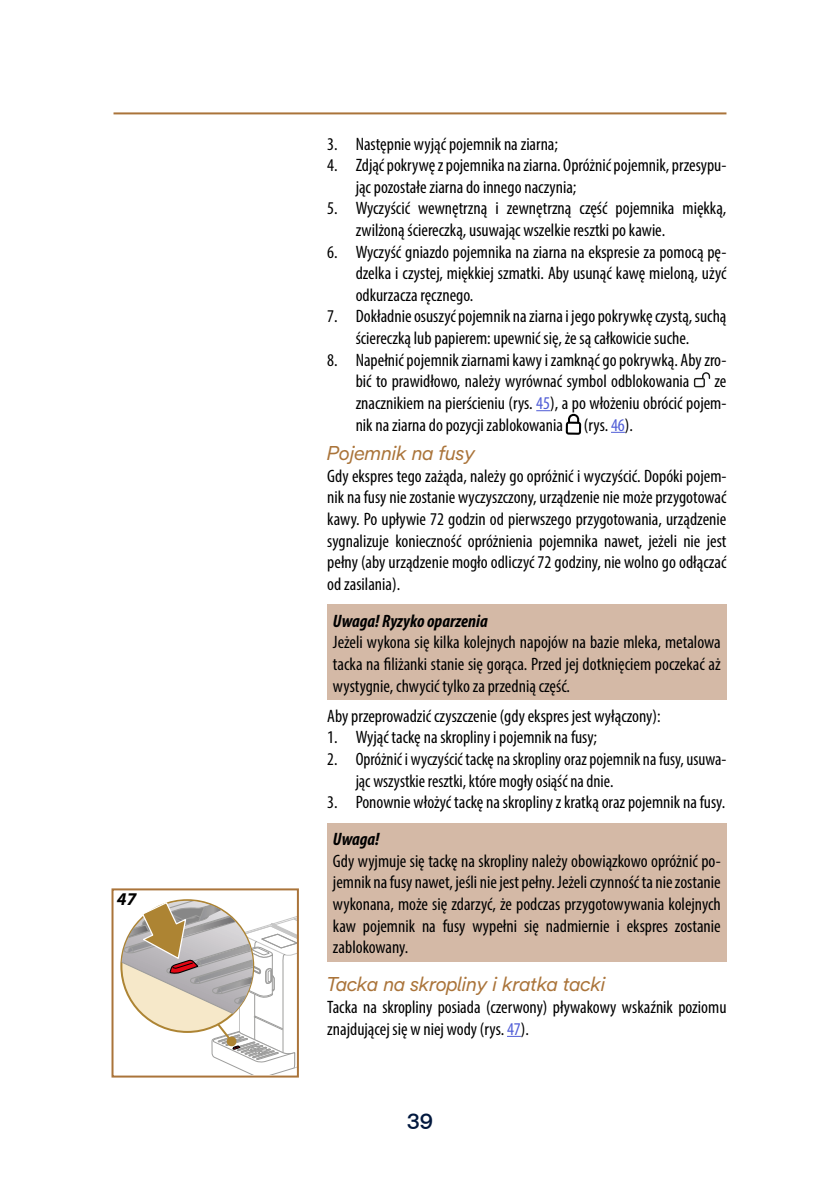
<style>
.page{position:relative;width:840px;height:1191px;background:#fff}
.page>*{position:absolute;margin:0;border:0;box-sizing:border-box;transform-origin:0 0}
.t1{font:500 22px "De Longhi Sans";color:#02183e}
.t2{font:italic 20px "De Longhi Sans";color:#aa743a}
.t3{font:condensed 18px/21.6px "Myriad Pro";color:#000;text-align:justify}
.t4{font:italic 700 condensed 18px "Myriad Pro";color:#000}
.t5{font:italic 700 18px "Myriad Pro";color:#000}
.s1{color:#4f5cd6}
</style>
<div class="page">
<hr style="left:113px;top:112px;width:613px;height:2px;background:#aa743a">
<svg style="left:536px;top:410px;width:14px;height:1px"></svg>
<svg style="left:611px;top:432px;width:13px;height:1px"></svg>
<svg style="left:507px;top:1036px;width:13px;height:1px"></svg>
<svg style="left:693px;top:372px;width:16px;height:15px"></svg>
<svg style="left:565px;top:414px;width:16px;height:21px"></svg>
<div style="left:327px;top:605px;width:399px;height:95px;background:#d4b9a6"></div>
<div style="left:327px;top:823px;width:399px;height:138px;background:#d4b9a6"></div>
<svg style="left:121px;top:900px;width:175px;height:174px"></svg>
<div style="left:111px;top:888px;width:188px;height:189px;border:2px solid #aa743a"></div>
<p class="t5" style="left:117px;top:887px;width:21px">47</p>
<p class="t3" style="left:327px;top:133px;width:232px">3. Następnie wyjąć pojemnik na ziarna;</p>
<p class="t3" style="left:355px;top:154px;width:372px;text-indent:-28px">4. Zdjąć pokrywę z pojemnika na ziarna. Opróżnić pojemnik, przesypu&shy;jąc pozostałe ziarna do innego naczynia;</p>
<p class="t3" style="left:355px;top:197px;width:372px;text-indent:-28px">5. Wyczyścić wewnętrzną i zewnętrzną część pojemnika miękką, zwilżoną ściereczką, usuwając wszelkie resztki po kawie.</p>
<p class="t3" style="left:355px;top:241px;width:372px;text-indent:-28px">6. Wyczyść gniazdo pojemnika na ziarna na ekspresie za pomocą pę&shy;dzelka i czystej, miękkiej szmatki. Aby usunąć kawę mieloną, użyć odkurzacza ręcznego.</p>
<p class="t3" style="left:327px;top:305px;width:400px;text-align:center">7. Dokładnie osuszyć pojemnik na ziarna i jego pokrywkę czystą, suchą ściereczką lub papierem: upewnić się, że są całkowicie suche.</p>
<p class="t3" style="left:327px;top:349px;width:400px;text-align:center">8. Napełnić pojemnik ziarnami kawy i zamknąć go pokrywką. Aby zro&shy;bić to prawidłowo, należy wyrównać symbol odblokowania</p>
<p class="t3" style="left:355px;top:370px;width:372px;text-indent:358px">ze znacznikiem na pierścieniu (rys. <span class="s1">45</span>), a po włożeniu obrócić pojem&shy;nik na ziarna do pozycji zablokowania (rys. <span class="s1">46</span>).</p>
<p class="t2" style="left:327px;top:441px;width:150px">Pojemnik na fusy</p>
<p class="t3" style="left:327px;top:465px;width:400px">Gdy ekspres tego zażąda, należy go opróżnić i wyczyścić. Dopóki pojem&shy;nik na fusy nie zostanie wyczyszczony, urządzenie nie może przygotować kawy. Po upływie 72 godzin od pierwszego przygotowania, urządzenie sygnalizuje konieczność opróżnienia pojemnika nawet, jeżeli nie jest pełny (aby urządzenie mogło odliczyć 72 godziny, nie wolno go odłączać od zasilania).</p>
<p class="t4" style="left:333px;top:609px;width:156px">Uwaga! Ryzyko oparzenia</p>
<p class="t3" style="left:333px;top:631px;width:389px">Jeżeli wykona się kilka kolejnych napojów na bazie mleka, metalowa tacka na filiżanki stanie się gorąca. Przed jej dotknięciem poczekać aż wystygnie, chwycić tylko za przednią część.</p>
<p class="t3" style="left:327px;top:705px;width:334px">Aby przeprowadzić czyszczenie (gdy ekspres jest wyłączony):</p>
<p class="t3" style="left:327px;top:726px;width:271px">1. Wyjąć tackę na skropliny i pojemnik na fusy;</p>
<p class="t3" style="left:355px;top:748px;width:372px;text-indent:-28px">2. Opróżnić i wyczyścić tackę na skropliny oraz pojemnik na fusy, usuwa&shy;jąc wszystkie resztki, które mogły osiąść na dnie.</p>
<p class="t3" style="left:327px;top:791px;width:399px">3. Ponownie włożyć tackę na skropliny z kratką oraz pojemnik na fusy.</p>
<p class="t4" style="left:333px;top:828px;width:48px">Uwaga!</p>
<p class="t3" style="left:333px;top:849px;width:389px">Gdy wyjmuje się tackę na skropliny należy obowiązkowo opróżnić po&shy;jemnik na fusy nawet, jeśli nie jest pełny. Jeżeli czynność ta nie zostanie wykonana, może się zdarzyć, że podczas przygotowywania kolejnych kaw pojemnik na fusy wypełni się nadmiernie i ekspres zostanie zablokowany.</p>
<p class="t2" style="left:327px;top:972px;width:279px">Tacka na skropliny i kratka tacki</p>
<p class="t3" style="left:327px;top:996px;width:400px">Tacka na skropliny posiada (czerwony) pływakowy wskaźnik poziomu znajdującej się w niej wody (rys. <span class="s1">47</span>).</p>
<p class="t1" style="left:406px;top:1108px;width:28px">39</p>
</div>
